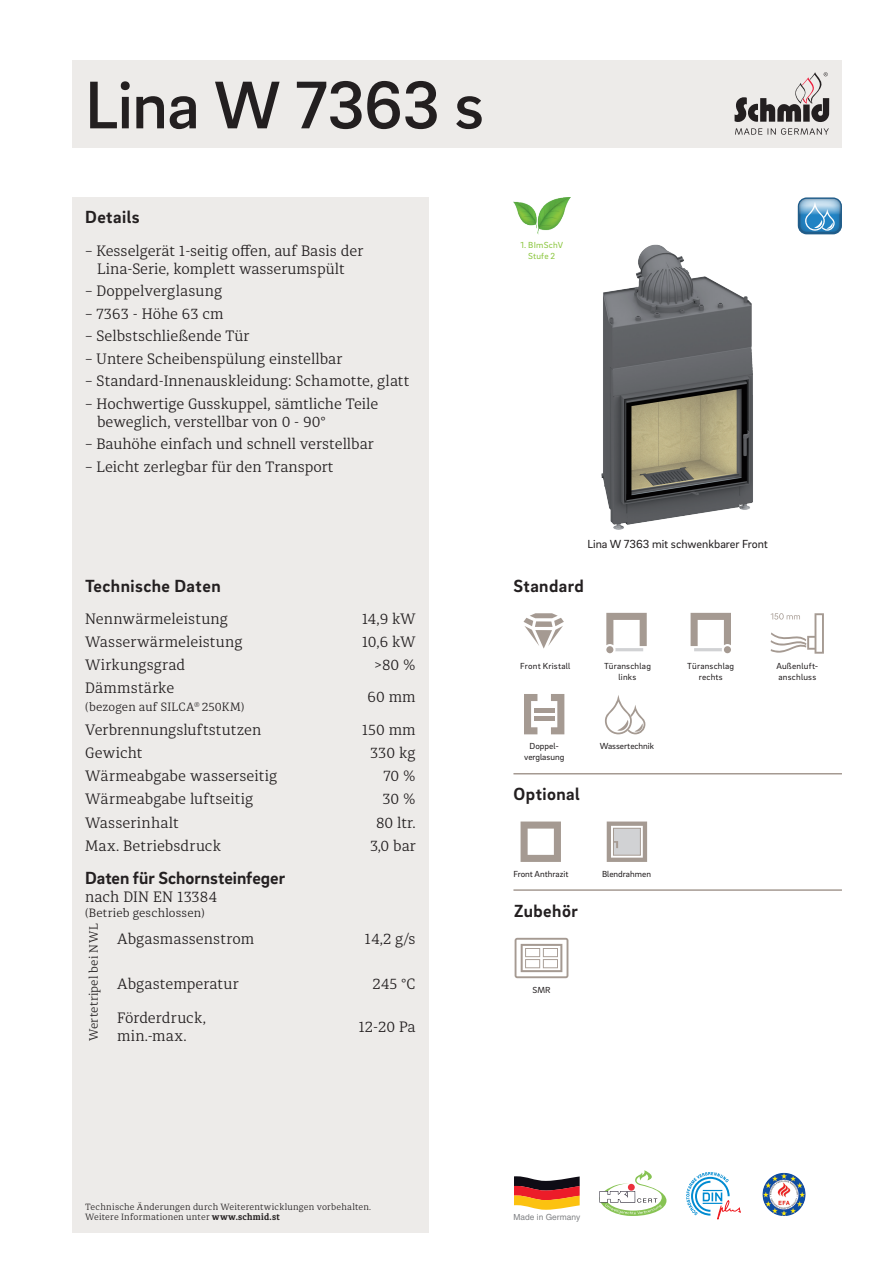
<style>
.page{position:relative;width:893px;height:1263px;background:#fff}
.page>*{position:absolute;margin:0;border:0;box-sizing:border-box;transform-origin:0 0}
.t1{font:500 69px "Brix Sans";letter-spacing:-.01em;color:#231f20}
.t2{font:700 18px "Brix Sans";letter-spacing:.025em;color:#231f20}
.t3{font:700 18px "Brix Sans";color:#231f20}
.t4{font:300 15px/23.2px "Diaria Pro";color:#231f20}
.t5{font:300 12px "Diaria Pro";letter-spacing:.015em;color:#231f20}
.t6{font:12px "Brix Sans";color:#231f20}
.t7{font:9px/10.8px "Brix Sans";letter-spacing:.01em;color:#231f20;text-align:center}
.t8{font:300 9px/10.8px "Diaria Pro";letter-spacing:.025em;color:#231f20}
.t9{font:9px/10.8px "Brix Sans";letter-spacing:.025em;color:#8bc63e;text-align:center}
.t10{font:8.4px "Helvetica LT Std";color:#808285}
.s1{font-weight:700}
</style>
<div class="page">
<div style="left:72px;top:60px;width:770px;height:87px;background:#edebe9"></div>
<div style="left:72px;top:198px;width:356px;height:1035px;background:#edebe9"></div>
<svg style="left:686px;top:1172px;width:55px;height:48px"></svg>
<img style="left:763px;top:1173px;width:21px;height:15px">
<svg style="left:514px;top:1176px;width:66px;height:34px;background:#b66b3e"></svg>
<svg style="left:599px;top:1170px;width:67px;height:46px"></svg>
<svg style="left:735px;top:72px;width:94px;height:50px"></svg>
<svg style="left:735px;top:128px;width:94px;height:7px"></svg>
<img style="left:513px;top:198px;width:57px;height:36px">
<svg style="left:798px;top:198px;width:44px;height:36px;background:#629ec7"></svg>
<svg style="left:606px;top:613px;width:41px;height:38px"></svg>
<div style="left:606px;top:646px;width:7px;height:7px;background:#a59a92;border-radius:50%"></div>
<svg style="left:691px;top:613px;width:40px;height:38px"></svg>
<div style="left:724px;top:646px;width:7px;height:7px;background:#a59a92;border-radius:50%"></div>
<img style="left:602px;top:244px;width:151px;height:285px">
<svg style="left:771px;top:613px;width:53px;height:41px"></svg>
<svg style="left:523px;top:613px;width:41px;height:36px"></svg>
<svg style="left:521px;top:821px;width:40px;height:41px"></svg>
<svg style="left:515px;top:938px;width:53px;height:40px"></svg>
<svg style="left:607px;top:821px;width:40px;height:41px"></svg>
<div style="left:613px;top:828px;width:28px;height:27px;border:1px solid #a59a92"></div>
<hr style="left:513px;top:889px;width:329px;height:2px;background:#a59a92">
<hr style="left:513px;top:773px;width:329px;height:1px;background:#a59a92">
<svg style="left:551px;top:694px;width:13px;height:40px"></svg>
<svg style="left:524px;top:694px;width:13px;height:40px"></svg>
<hr style="left:534px;top:708px;width:20px;height:4px;background:#a59a92">
<hr style="left:534px;top:716px;width:20px;height:4px;background:#a59a92">
<svg style="left:605px;top:695px;width:40px;height:39px"></svg>
<h1 class="t1" style="left:85px;top:60px;width:400px">Lina W 7363 s</h1>
<p class="t2" style="left:85px;top:205px;width:56px">Details</p>
<p class="t4" style="left:85px;top:242px;width:280px;line-height:18px;text-align:center">– Kesselgerät 1-seitig offen, auf Basis der<br>Lina-Serie, komplett wasserumspült</p>
<p class="t4" style="left:85px;top:279px;width:139px">– Doppelverglasung</p>
<p class="t4" style="left:85px;top:302px;width:140px">– 7363 - Höhe 63 cm</p>
<p class="t4" style="left:85px;top:324px;width:166px">– Selbstschließende Tür</p>
<p class="t4" style="left:85px;top:347px;width:259px">– Untere Scheibenspülung einstellbar</p>
<p class="t4" style="left:85px;top:369px;width:326px">– Standard-Innenauskleidung: Schamotte, glatt</p>
<p class="t4" style="left:97px;top:395px;width:283px;line-height:18px;text-indent:-12px">– Hochwertige Gusskuppel, sämtliche Teile beweglich, verstellbar von 0 - 90°</p>
<p class="t4" style="left:85px;top:432px;width:290px">– Bauhöhe einfach und schnell verstellbar</p>
<p class="t4" style="left:85px;top:455px;width:250px">– Leicht zerlegbar für den Transport</p>
<p class="t2" style="left:85px;top:574px;width:137px">Technische Daten</p>
<p class="t4" style="left:85px;top:607px;width:159px">Nennwärmeleistung<br>Wasserwärmeleistung<br>Wirkungsgrad<br>Dämmstärke</p>
<p class="t5" style="left:85px;top:700px;width:161px">(bezogen auf SILCA<sup>®</sup> 250KM)</p>
<p class="t4" style="left:85px;top:718px;width:194px">Verbrennungsluftstutzen<br>Gewicht<br>Wärmeabgabe wasserseitig<br>Wärmeabgabe luftseitig<br>Wasserinhalt<br>Max. Betriebsdruck</p>
<p class="t3" style="left:85px;top:866px;width:202px">Daten für Schornsteinfeger</p>
<p class="t4" style="left:85px;top:885px;width:133px">nach DIN EN 13384</p>
<p class="t5" style="left:85px;top:906px;width:121px">(Betrieb geschlossen)</p>
<p class="t5" style="left:87px;top:1041px;width:119px;rotate:-90deg">Wertetripel bei NWL</p>
<p class="t4" style="left:117px;top:928px;width:139px">Abgasmassenstrom</p>
<p class="t4" style="left:117px;top:972px;width:123px">Abgastemperatur</p>
<p class="t4" style="left:117px;top:1009px;width:90px;line-height:18px">Förderdruck, min.-max.</p>
<p class="t4" style="left:362px;top:607px;width:55px;text-align:right">14,9 kW<br>10,6 kW &gt;80 %</p>
<p class="t4" style="left:362px;top:681px;width:55px;line-height:32.2px;text-align:center">60 mm<br>150 mm</p>
<p class="t4" style="left:370px;top:741px;width:47px;text-align:right">330 kg<br>70 %<br>30 %<br>80 ltr.<br>3,0 bar</p>
<p class="t4" style="left:365px;top:927px;width:52px">14,2 g/s</p>
<p class="t4" style="left:372px;top:972px;width:45px">245 °C</p>
<p class="t4" style="left:358px;top:1015px;width:59px">12-20 Pa</p>
<p class="t9" style="left:520px;top:239px;width:44px">1. BImSchV<br>Stufe 2</p>
<p class="t6" style="left:587px;top:537px;width:182px">Lina W 7363 mit schwenkbarer Front</p>
<p class="t2" style="left:513px;top:574px;width:72px">Standard</p>
<p class="t7" style="left:687px;top:660px;width:48px">Türanschlag rechts</p>
<p class="t7" style="left:604px;top:660px;width:48px">Türanschlag links</p>
<p class="t7" style="left:520px;top:661px;width:52px">Front Kristall</p>
<p class="t7" style="left:776px;top:661px;width:44px;text-align:left">Außenluft&shy;anschluss</p>
<p class="t7" style="left:524px;top:740px;width:42px">Doppel&shy;verglasung</p>
<p class="t7" style="left:600px;top:740px;width:56px">Wassertechnik</p>
<p class="t2" style="left:514px;top:782px;width:68px">Optional</p>
<p class="t7" style="left:513px;top:868px;width:56px">Front Anthrazit</p>
<p class="t2" style="left:514px;top:899px;width:65px">Zubehör</p>
<p class="t7" style="left:602px;top:868px;width:50px">Blendrahmen</p>
<p class="t7" style="left:532px;top:984px;width:19px">SMR</p>
<p class="t8" style="left:85px;top:1201px;width:288px">Technische Änderungen durch Weiterentwicklungen vorbehalten.<br>Weitere Informationen unter <span class="s1">www.schmid.st</span></p>
<p class="t10" style="left:513px;top:1212px;width:68px">Made in Germany</p>
</div>
